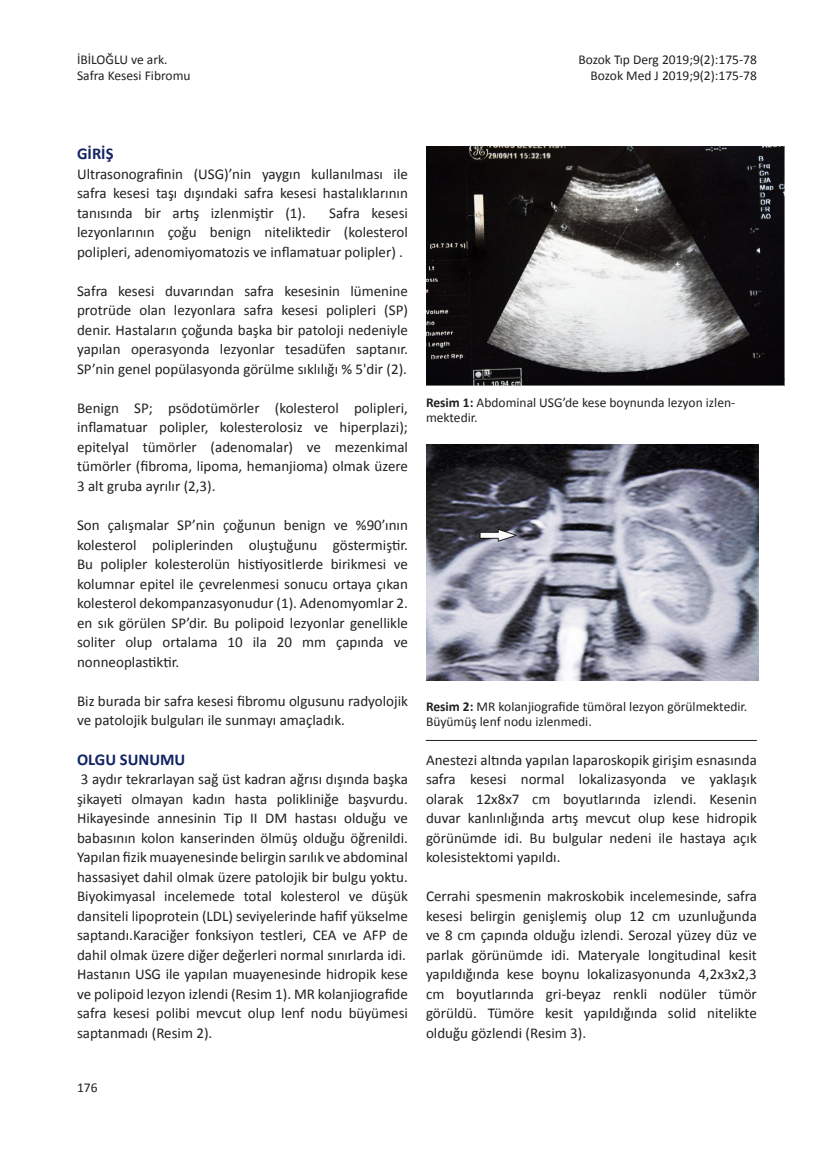
<style>
.page{position:relative;width:834px;height:1149px;background:#fff}
.page>*{position:absolute;margin:0;border:0;box-sizing:border-box;transform-origin:0 0}
.BAŞLIK{font:700 16.5px "Calibri";color:#122463}
.t1{font:15px/19.5px "Calibri";color:#231f20;text-align:justify}
.TABLO{font:13.5px/15px "Calibri";color:#231f20}
.s1{font-weight:700}
</style>
<div class="page">
<img style="left:426px;top:147px;width:358px;height:238px">
<img style="left:426px;top:444px;width:332px;height:236px">
<hr style="left:425px;top:739px;width:331px;height:1px;background:#231f20">
<p class="TABLO" style="left:77px;top:52px;width:92px">İBİLOĞLU ve ark.</p>
<p class="TABLO" style="left:77px;top:68px;width:115px">Safra Kesesi Fibromu</p>
<p class="TABLO" style="left:578px;top:52px;width:180px">Bozok Tıp Derg 2019;9(2):175-78</p>
<p class="TABLO" style="left:590px;top:68px;width:168px">Bozok Med J 2019;9(2):175-78</p>
<p class="BAŞLIK" style="left:77px;top:143px;width:38px">GİRİŞ</p>
<p class="t1" style="left:77px;top:163px;width:332px">Ultrasonografinin (USG)’nin yaygın kullanılması ile safra kesesi taşı dışındaki safra kesesi hastalıklarının tanısında bir artış izlenmiştir (1).</p>
<p class="t1" style="left:77px;top:202px;width:332px;text-indent:252px">Safra kesesi lezyonlarının çoğu benign niteliktedir (kolesterol polipleri, adenomiyomatozis ve inflamatuar polipler) .</p>
<p class="t1" style="left:77px;top:280px;width:332px">Safra kesesi duvarından safra kesesinin lümenine protrüde olan lezyonlara safra kesesi polipleri (SP) denir. Hastaların çoğunda başka bir patoloji nedeniyle yapılan operasyonda lezyonlar tesadüfen saptanır.<br>SP’nin genel popülasyonda görülme sıklılığı % 5'dir (2).</p>
<p class="t1" style="left:77px;top:397px;width:332px">Benign SP; psödotümörler (kolesterol polipleri, inflamatuar polipler, kolesterolosiz ve hiperplazi); epitelyal tümörler (adenomalar) ve mezenkimal tümörler (fibroma, lipoma, hemanjioma) olmak üzere 3 alt gruba ayrılır (2,3).</p>
<p class="t1" style="left:77px;top:514px;width:332px">Son çalışmalar SP’nin çoğunun benign ve %90’ının kolesterol poliplerinden oluştuğunu göstermiştir.<br>Bu polipler kolesterolün histiyositlerde birikmesi ve kolumnar epitel ile çevrelenmesi sonucu ortaya çıkan kolesterol dekompanzasyonudur (1). Adenomyomlar 2. en sık görülen SP’dir. Bu polipoid lezyonlar genellikle soliter olup ortalama 10 ila 20 mm çapında ve nonneoplastiktir.</p>
<p class="t1" style="left:77px;top:690px;width:332px">Biz burada bir safra kesesi fibromu olgusunu radyolojik ve patolojik bulguları ile sunmayı amaçladık.</p>
<p class="BAŞLIK" style="left:77px;top:748px;width:110px">OLGU SUNUMU</p>
<p class="t1" style="left:77px;top:768px;width:332px">3 aydır tekrarlayan sağ üst kadran ağrısı dışında başka şikayeti olmayan kadın hasta polikliniğe başvurdu.<br>Hikayesinde annesinin Tip II DM hastası olduğu ve babasının kolon kanserinden ölmüş olduğu öğrenildi.<br>Yapılan fizik muayenesinde belirgin sarılık ve abdominal hassasiyet dahil olmak üzere patolojik bir bulgu yoktu.<br>Biyokimyasal incelemede total kolesterol ve düşük dansiteli lipoprotein (LDL) seviyelerinde hafif yükselme saptandı.Karaciğer fonksiyon testleri, CEA ve AFP de dahil olmak üzere diğer değerleri normal sınırlarda idi.</p>
<p class="t1" style="left:77px;top:963px;width:332px">Hastanın USG ile yapılan muayenesinde hidropik kese ve polipoid lezyon izlendi (Resim 1). MR kolanjiografide safra kesesi polibi mevcut olup lenf nodu büyümesi saptanmadı (Resim 2).</p>
<p class="TABLO" style="left:77px;top:1078px;width:22px">176</p>
<p class="TABLO" style="left:426px;top:394px;width:311px"><span class="s1">Resim 1:</span> Abdominal USG’de kese boynunda lezyon izlen&shy;mektedir.</p>
<p class="TABLO" style="left:426px;top:697px;width:323px"><span class="s1">Resim 2:</span> MR kolanjiografide tümöral lezyon görülmektedir.<br>Büyümüş lenf nodu izlenmedi.</p>
<p class="t1" style="left:426px;top:749px;width:332px">Anestezi altında yapılan laparoskopik girişim esnasında safra kesesi normal lokalizasyonda ve yaklaşık olarak 12x8x7 cm boyutlarında izlendi. Kesenin duvar kanlınlığında artış mevcut olup kese hidropik görünümde idi. Bu bulgular nedeni ile hastaya açık kolesistektomi yapıldı.</p>
<p class="t1" style="left:426px;top:885px;width:332px">Cerrahi spesmenin makroskobik incelemesinde, safra kesesi belirgin genişlemiş olup 12 cm uzunluğunda ve 8 cm çapında olduğu izlendi. Serozal yüzey düz ve parlak görünümde idi. Materyale longitudinal kesit yapıldığında kese boynu lokalizasyonunda 4,2x3x2,3 cm boyutlarında gri-beyaz renkli nodüler tümör görüldü. Tümöre kesit yapıldığında solid nitelikte olduğu gözlendi (Resim 3).</p>
</div>
